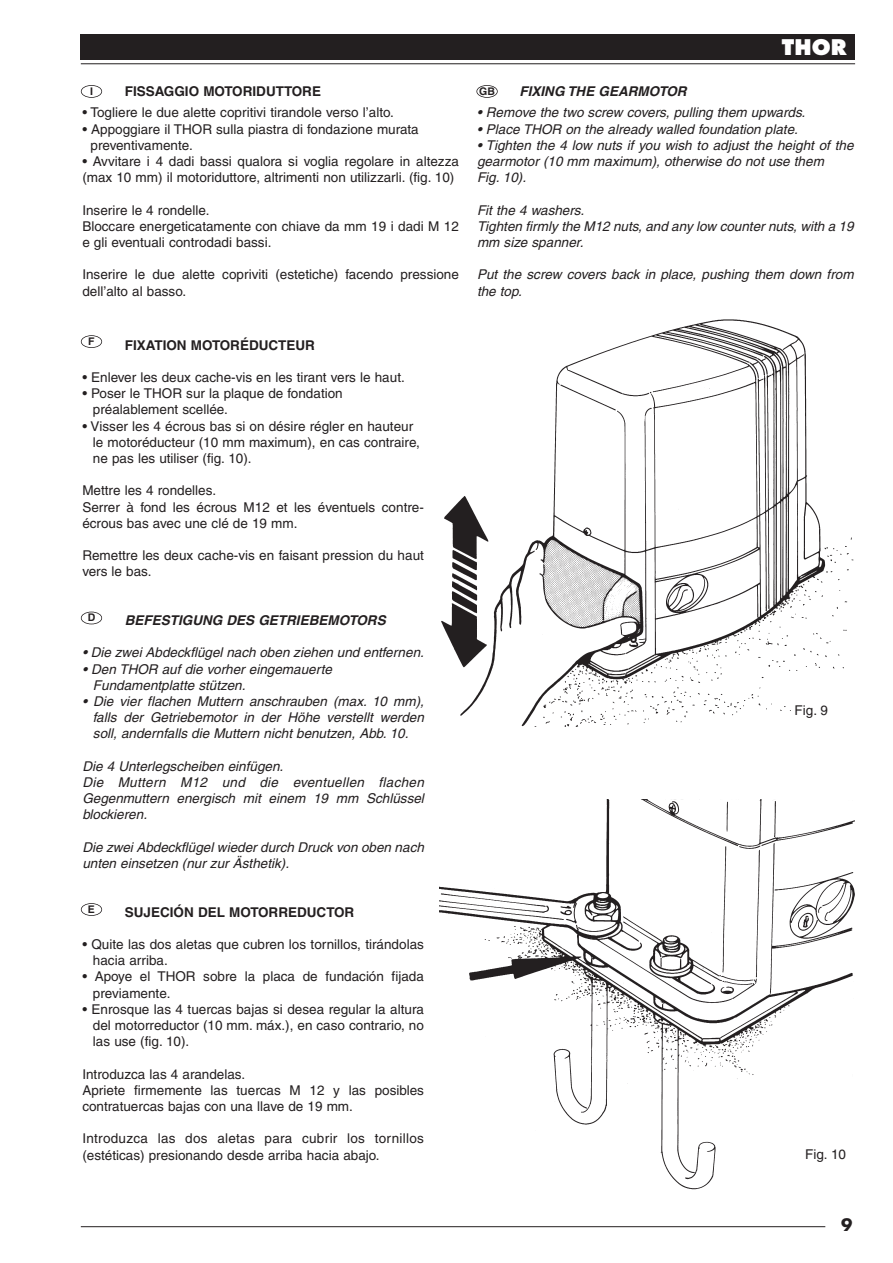
<style>
.page{position:relative;width:893px;height:1263px;background:#fff}
.page>*{position:absolute;margin:0;border:0;box-sizing:border-box;transform-origin:0 0}
.t1{font:800 21px "Futura";color:#fff}
.t2{font:700 16.5px "Futura";color:#231f20}
.t3{font:13.5px/16.2px "Helvetica";color:#231f20}
.t4{font:italic 13.5px/16.2px "Helvetica";color:#231f20}
.t5{font:700 13.5px "Helvetica";color:#231f20}
.t6{font:italic 700 13.5px "Helvetica";color:#231f20}
.t7{font:700 10.5px "Helvetica";color:#231f20}
</style>
<div class="page">
<hr style="left:81px;top:1226px;width:744px;height:1px;background:#231f20">
<div style="left:81px;top:34px;width:774px;height:26px;background:#231f20"></div>
<hr style="left:81px;top:63px;width:774px;height:1px;background:#231f20">
<div style="left:81px;top:85px;width:21px;height:13px;border:2px solid #231f20;border-radius:50%"></div>
<div style="left:476px;top:85px;width:21px;height:13px;border:2px solid #231f20;border-radius:50%"></div>
<div style="left:81px;top:335px;width:21px;height:13px;border:2px solid #231f20;border-radius:50%"></div>
<div style="left:81px;top:612px;width:21px;height:12px;border:2px solid #231f20;border-radius:50%"></div>
<div style="left:81px;top:903px;width:21px;height:13px;border:2px solid #231f20;border-radius:50%"></div>
<img style="left:441px;top:319px;width:413px;height:407px">
<img style="left:439px;top:800px;width:415px;height:390px">
<div style="left:793px;top:704px;width:53px;height:53px;background:#fff"></div>
<div style="left:803px;top:1148px;width:54px;height:21px;background:#fff"></div>
<h1 class="t1" style="left:782px;top:38px;width:66px">THOR</h1>
<p class="t5" style="left:125px;top:87px;width:198px">FISSAGGIO MOTORIDUTTORE</p>
<p class="t6" style="left:519px;top:87px;width:169px">FIXING THE GEARMOTOR</p>
<p class="t3" style="left:82px;top:106px;width:313px">• Togliere le due alette copritivi tirandole verso l’alto.</p>
<p class="t3" style="left:91px;top:122px;width:330px;text-indent:-8px">• Appoggiare il THOR sulla piastra di fondazione murata preventivamente.</p>
<p class="t3" style="left:82px;top:155px;width:378px">• Avvitare i 4 dadi bassi qualora si voglia regolare in altezza (max 10 mm) il motoriduttore, altrimenti non utilizzarli. (fig. 10)</p>
<p class="t3" style="left:82px;top:203px;width:378px">Inserire le 4 rondelle.<br>Bloccare energeticatamente con chiave da mm 19 i dadi M 12 e gli eventuali controdadi bassi.</p>
<p class="t3" style="left:82px;top:268px;width:378px">Inserire le due alette copriviti (estetiche) facendo pressione dell’alto al basso.</p>
<p class="t7" style="left:90px;top:87px;width:4px">I</p>
<p class="t7" style="left:479px;top:87px;width:17px">GB</p>
<p class="t4" style="left:477px;top:106px;width:330px">• Remove the two screw covers, pulling them upwards.</p>
<p class="t4" style="left:477px;top:122px;width:322px">• Place THOR on the already walled foundation plate.</p>
<p class="t4" style="left:477px;top:138px;width:378px">• Tighten the 4 low nuts if you wish to adjust the height of the gearmotor (10 mm maximum), otherwise do not use them<br>Fig. 10).</p>
<p class="t4" style="left:477px;top:203px;width:378px">Fit the 4 washers.<br>Tighten firmly the M12 nuts, and any low counter nuts, with a 19 mm size spanner.</p>
<p class="t4" style="left:477px;top:268px;width:378px">Put the screw covers back in place, pushing them down from the top.</p>
<p class="t5" style="left:125px;top:340px;width:192px">FIXATION MOTORÉDUCTEUR</p>
<p class="t3" style="left:82px;top:370px;width:324px">• Enlever les deux cache-vis en les tirant vers le haut.</p>
<p class="t3" style="left:93px;top:387px;width:251px;text-indent:-11px">• Poser le THOR sur la plaque de fondation préalablement scellée.</p>
<p class="t3" style="left:93px;top:419px;width:328px;text-indent:-11px">• Visser les 4 écrous bas si on désire régler en hauteur le motoréducteur (10 mm maximum), en cas contraire, ne pas les utiliser (fig. 10).</p>
<p class="t3" style="left:82px;top:484px;width:343px">Mettre les 4 rondelles.<br>Serrer à fond les écrous M12 et les éventuels contre&shy;écrous bas avec une clé de 19 mm.</p>
<p class="t3" style="left:82px;top:549px;width:343px">Remettre les deux cache-vis en faisant pression du haut vers le bas.</p>
<p class="t6" style="left:125px;top:615px;width:262px">BEFESTIGUNG DES GETRIEBEMOTORS</p>
<p class="t4" style="left:82px;top:646px;width:343px">• Die zwei Abdeckflügel nach oben ziehen und entfernen.</p>
<p class="t4" style="left:93px;top:662px;width:240px;text-indent:-11px">• Den THOR auf die vorher eingemauerte<br>Fundamentplatte stützen.</p>
<p class="t4" style="left:93px;top:694px;width:332px;text-align:justify;text-indent:-11px">• Die vier flachen Muttern anschrauben (max. 10 mm), falls der Getriebemotor in der Höhe verstellt werden soll, andernfalls die Muttern nicht benutzen, Abb. 10.</p>
<p class="t4" style="left:82px;top:759px;width:343px">Die 4 Unterlegscheiben einfügen.<br>Die Muttern M12 und die eventuellen flachen Gegenmuttern energisch mit einem 19 mm Schlüssel blockieren.</p>
<p class="t4" style="left:82px;top:840px;width:343px">Die zwei Abdeckflügel wieder durch Druck von oben nach unten einsetzen (nur zur Ästhetik).</p>
<p class="t5" style="left:125px;top:907px;width:231px">SUJECIÓN DEL MOTORREDUCTOR</p>
<p class="t3" style="left:93px;top:937px;width:332px;text-indent:-11px">• Quite las dos aletas que cubren los tornillos, tirándolas hacia arriba.</p>
<p class="t3" style="left:93px;top:970px;width:332px;text-indent:-11px">• Apoye el THOR sobre la placa de fundación fijada previamente.</p>
<p class="t3" style="left:93px;top:1002px;width:332px;text-align:justify;text-indent:-11px">• Enrosque las 4 tuercas bajas si desea regular la altura del motorreductor (10 mm. máx.), en caso contrario, no las use (fig. 10).</p>
<p class="t3" style="left:82px;top:1067px;width:343px">Introduzca las 4 arandelas.<br>Apriete firmemente las tuercas M 12 y las posibles contratuercas bajas con una llave de 19 mm.</p>
<p class="t3" style="left:82px;top:1132px;width:343px">Introduzca las dos aletas para cubrir los tornillos (estéticas) presionando desde arriba hacia abajo.</p>
<p class="t7" style="left:88px;top:337px;width:8px">F</p>
<p class="t7" style="left:88px;top:614px;width:9px">D</p>
<p class="t7" style="left:88px;top:905px;width:9px">E</p>
<p class="t3" style="left:794px;top:704px;width:35px">Fig. 9</p>
<p class="t3" style="left:805px;top:1148px;width:42px">Fig. 10</p>
<p class="t2" style="left:841px;top:1218px;width:13px">9</p>
</div>
